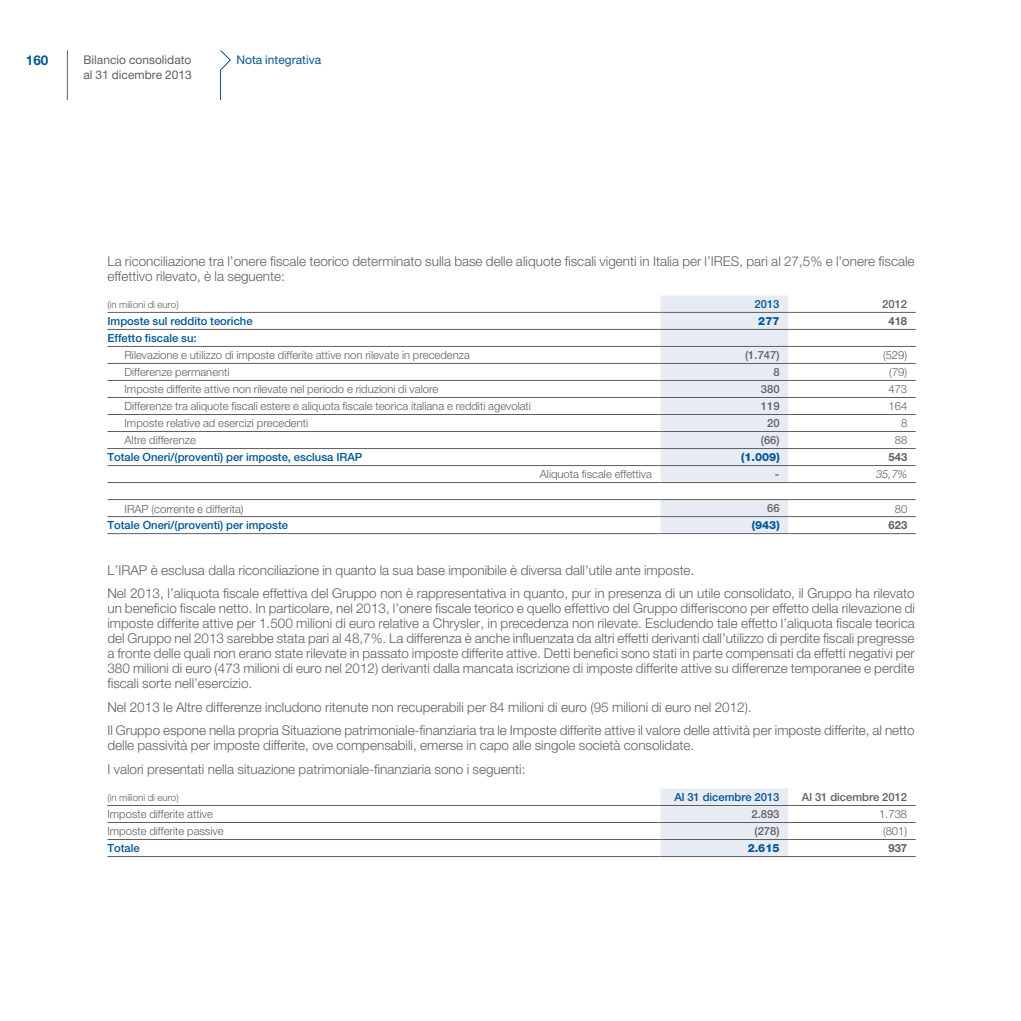
<style>
.page{position:relative;width:1021px;height:1021px;background:#fff}
.page>*{position:absolute;margin:0;border:0;box-sizing:border-box;transform-origin:0 0}
.t1{font:300 13.5px/15px "Helvetica Neue";color:#5f5f62}
.t2{font:700 13.5px "Helvetica Neue";color:#005595}
.t3{font:12px/15px "Helvetica Neue";color:#5f5f62}
.t4{font:12px "Helvetica Neue";color:#005595}
.t5{font:300 11.25px "Helvetica Neue";color:#5f5f62}
.t6{font:500 11.25px "Helvetica Neue";color:#005595}
.t7{font:500 11.25px "Helvetica Neue";color:#5f5f62}
.t8{font:800 11.25px "Helvetica Neue";color:#005595}
.t9{font:700 11.25px "Helvetica Neue";color:#5f5f62}
.t10{font:italic 300 11.25px "Helvetica Neue";color:#5f5f62}
.t11{font:italic 500 11.25px "Helvetica Neue";color:#5f5f62}
.t12{font:300 9.75px "Helvetica Neue";color:#5f5f62}
</style>
<div class="page">
<svg style="left:220px;top:50px;width:11px;height:50px"></svg>
<hr style="left:67px;top:50px;width:1px;height:50px;background:#5f5f62">
<svg style="left:660px;top:295px;width:128px;height:238px;background:#e8ecf4"></svg>
<hr style="left:107px;top:312px;width:553px;height:1px;background:#5f5f62">
<hr style="left:660px;top:312px;width:128px;height:1px;background:#5f5f62">
<hr style="left:788px;top:312px;width:127px;height:1px;background:#5f5f62">
<hr style="left:107px;top:329px;width:553px;height:1px;background:#5f5f62">
<hr style="left:660px;top:329px;width:128px;height:1px;background:#5f5f62">
<hr style="left:788px;top:329px;width:127px;height:1px;background:#5f5f62">
<hr style="left:107px;top:346px;width:553px;height:1px;background:#5f5f62">
<hr style="left:660px;top:346px;width:128px;height:1px;background:#5f5f62">
<hr style="left:788px;top:346px;width:127px;height:1px;background:#5f5f62">
<hr style="left:107px;top:363px;width:553px;height:1px;background:#5f5f62">
<hr style="left:660px;top:363px;width:128px;height:1px;background:#5f5f62">
<hr style="left:788px;top:363px;width:127px;height:1px;background:#5f5f62">
<hr style="left:107px;top:380px;width:553px;height:1px;background:#5f5f62">
<hr style="left:660px;top:380px;width:128px;height:1px;background:#5f5f62">
<hr style="left:788px;top:380px;width:127px;height:1px;background:#5f5f62">
<hr style="left:107px;top:397px;width:553px;height:1px;background:#5f5f62">
<hr style="left:660px;top:397px;width:128px;height:1px;background:#5f5f62">
<hr style="left:788px;top:397px;width:127px;height:1px;background:#5f5f62">
<hr style="left:107px;top:414px;width:553px;height:1px;background:#5f5f62">
<hr style="left:660px;top:414px;width:128px;height:1px;background:#5f5f62">
<hr style="left:788px;top:414px;width:127px;height:1px;background:#5f5f62">
<hr style="left:107px;top:431px;width:553px;height:1px;background:#5f5f62">
<hr style="left:660px;top:431px;width:128px;height:1px;background:#5f5f62">
<hr style="left:788px;top:431px;width:127px;height:1px;background:#5f5f62">
<hr style="left:107px;top:448px;width:553px;height:1px;background:#5f5f62">
<hr style="left:660px;top:448px;width:128px;height:1px;background:#5f5f62">
<hr style="left:788px;top:448px;width:127px;height:1px;background:#5f5f62">
<hr style="left:107px;top:465px;width:553px;height:1px;background:#5f5f62">
<hr style="left:660px;top:465px;width:128px;height:1px;background:#5f5f62">
<hr style="left:788px;top:465px;width:127px;height:1px;background:#5f5f62">
<hr style="left:107px;top:482px;width:553px;height:1px;background:#5f5f62">
<hr style="left:660px;top:482px;width:128px;height:1px;background:#5f5f62">
<hr style="left:788px;top:482px;width:127px;height:1px;background:#5f5f62">
<hr style="left:107px;top:499px;width:553px;height:1px;background:#5f5f62">
<hr style="left:660px;top:499px;width:128px;height:1px;background:#5f5f62">
<hr style="left:788px;top:499px;width:127px;height:1px;background:#5f5f62">
<hr style="left:107px;top:516px;width:553px;height:1px;background:#5f5f62">
<hr style="left:660px;top:516px;width:128px;height:1px;background:#5f5f62">
<hr style="left:788px;top:516px;width:127px;height:1px;background:#5f5f62">
<hr style="left:107px;top:533px;width:553px;height:1px;background:#5f5f62">
<hr style="left:660px;top:533px;width:128px;height:1px;background:#5f5f62">
<hr style="left:788px;top:533px;width:127px;height:1px;background:#5f5f62">
<div style="left:660px;top:788px;width:128px;height:68px;background:#e7ecf4"></div>
<hr style="left:107px;top:805px;width:553px;height:1px;background:#5f5f62">
<hr style="left:660px;top:805px;width:128px;height:1px;background:#5f5f62">
<hr style="left:788px;top:805px;width:127px;height:1px;background:#5f5f62">
<hr style="left:107px;top:822px;width:553px;height:1px;background:#5f5f62">
<hr style="left:660px;top:822px;width:128px;height:1px;background:#5f5f62">
<hr style="left:788px;top:822px;width:127px;height:1px;background:#5f5f62">
<hr style="left:107px;top:839px;width:553px;height:1px;background:#5f5f62">
<hr style="left:660px;top:839px;width:128px;height:1px;background:#5f5f62">
<hr style="left:788px;top:839px;width:127px;height:1px;background:#5f5f62">
<hr style="left:107px;top:856px;width:553px;height:1px;background:#5f5f62">
<hr style="left:660px;top:856px;width:128px;height:1px;background:#5f5f62">
<hr style="left:788px;top:856px;width:127px;height:1px;background:#5f5f62">
<p class="t2" style="left:26px;top:52px;width:24px">160</p>
<p class="t3" style="left:83px;top:52px;width:110px">Bilancio consolidato al 31 dicembre 2013</p>
<p class="t4" style="left:236px;top:53px;width:86px">Nota integrativa</p>
<p class="t1" style="left:107px;top:253px;width:808px">La riconciliazione tra l’onere fiscale teorico determinato sulla base delle aliquote fiscali vigenti in Italia per l’IRES, pari al 27,5% e l’onere fiscale effettivo rilevato, è la seguente:</p>
<p class="t12" style="left:107px;top:298px;width:73px">(in milioni di euro)</p>
<p class="t6" style="left:754px;top:297px;width:27px">2013</p>
<p class="t7" style="left:882px;top:297px;width:27px">2012</p>
<p class="t6" style="left:107px;top:314px;width:147px">Imposte sul reddito teoriche</p>
<p class="t8" style="left:758px;top:314px;width:23px">277</p>
<p class="t9" style="left:888px;top:314px;width:20px">418</p>
<p class="t6" style="left:107px;top:331px;width:91px">Effetto fiscale su:</p>
<p class="t5" style="left:124px;top:348px;width:347px">Rilevazione e utilizzo di imposte differite attive non rilevate in precedenza</p>
<p class="t7" style="left:745px;top:348px;width:36px">(1.747)</p>
<p class="t5" style="left:883px;top:348px;width:26px">(529)</p>
<p class="t5" style="left:124px;top:365px;width:107px">Differenze permanenti</p>
<p class="t7" style="left:773px;top:365px;width:8px">8</p>
<p class="t5" style="left:889px;top:365px;width:19px">(79)</p>
<p class="t5" style="left:124px;top:382px;width:315px">Imposte differite attive non rilevate nel periodo e riduzioni di valore</p>
<p class="t7" style="left:760px;top:382px;width:20px">380</p>
<p class="t5" style="left:888px;top:382px;width:20px">473</p>
<p class="t5" style="left:124px;top:399px;width:408px">Differenze tra aliquote fiscali estere e aliquota fiscale teorica italiana e redditi agevolati</p>
<p class="t7" style="left:760px;top:399px;width:20px">119</p>
<p class="t5" style="left:888px;top:399px;width:20px">164</p>
<p class="t5" style="left:124px;top:416px;width:185px">Imposte relative ad esercizi precedenti</p>
<p class="t7" style="left:767px;top:416px;width:14px">20</p>
<p class="t5" style="left:901px;top:416px;width:8px">8</p>
<p class="t5" style="left:124px;top:433px;width:73px">Altre differenze</p>
<p class="t7" style="left:760px;top:433px;width:20px">(66)</p>
<p class="t5" style="left:894px;top:433px;width:14px">88</p>
<p class="t6" style="left:107px;top:450px;width:256px">Totale Oneri/(proventi) per imposte, esclusa IRAP</p>
<p class="t8" style="left:741px;top:450px;width:40px">(1.009)</p>
<p class="t9" style="left:888px;top:450px;width:20px">543</p>
<p class="t5" style="left:540px;top:467px;width:114px">Aliquota fiscale effettiva</p>
<p class="t11" style="left:775px;top:468px;width:6px">-</p>
<p class="t10" style="left:876px;top:468px;width:33px">35,7%</p>
<p class="t5" style="left:124px;top:501px;width:121px">IRAP (corrente e differita)</p>
<p class="t7" style="left:767px;top:502px;width:14px">66</p>
<p class="t5" style="left:894px;top:501px;width:14px">80</p>
<p class="t6" style="left:107px;top:519px;width:182px">Totale Oneri/(proventi) per imposte</p>
<p class="t8" style="left:751px;top:518px;width:29px">(943)</p>
<p class="t9" style="left:888px;top:518px;width:20px">623</p>
<p class="t1" style="left:107px;top:558px;width:808px;line-height:23.5px">L’IRAP è esclusa dalla riconciliazione in quanto la sua base imponibile è diversa dall’utile ante imposte.<br>Nel 2013, l’aliquota fiscale effettiva del Gruppo non è rappresentativa in quanto, pur in presenza di un utile consolidato, il Gruppo ha rilevato</p>
<p class="t1" style="left:107px;top:600px;width:809px;text-align:justify">un beneficio fiscale netto. In particolare, nel 2013, l’onere fiscale teorico e quello effettivo del Gruppo differiscono per effetto della rilevazione di imposte differite attive per 1.500 milioni di euro relative a Chrysler, in precedenza non rilevate. Escludendo tale effetto l’aliquota fiscale teorica del Gruppo nel 2013 sarebbe stata pari al 48,7%. La differenza è anche influenzata da altri effetti derivanti dall’utilizzo di perdite fiscali pregresse a fronte delle quali non erano state rilevate in passato imposte differite attive. Detti benefici sono stati in parte compensati da effetti negativi per 380 milioni di euro (473 milioni di euro nel 2012) derivanti dalla mancata iscrizione di imposte differite attive su differenze temporanee e perdite fiscali sorte nell’esercizio.</p>
<p class="t1" style="left:107px;top:695px;width:808px;line-height:23.5px">Nel 2013 le Altre differenze includono ritenute non recuperabili per 84 milioni di euro (95 milioni di euro nel 2012).<br>Il Gruppo espone nella propria Situazione patrimoniale-finanziaria tra le Imposte differite attive il valore delle attività per imposte differite, al netto</p>
<p class="t1" style="left:107px;top:733px;width:588px;line-height:23.5px">delle passività per imposte differite, ove compensabili, emerse in capo alle singole società consolidate.<br>I valori presentati nella situazione patrimoniale-finanziaria sono i seguenti:</p>
<p class="t12" style="left:107px;top:791px;width:73px">(in milioni di euro)</p>
<p class="t6" style="left:674px;top:790px;width:107px">Al 31 dicembre 2013</p>
<p class="t7" style="left:802px;top:790px;width:107px">Al 31 dicembre 2012</p>
<p class="t5" style="left:107px;top:807px;width:107px">Imposte differite attive</p>
<p class="t7" style="left:751px;top:807px;width:30px">2.893</p>
<p class="t5" style="left:879px;top:807px;width:30px">1.738</p>
<p class="t5" style="left:107px;top:824px;width:118px">Imposte differite passive</p>
<p class="t7" style="left:754px;top:824px;width:27px">(278)</p>
<p class="t5" style="left:883px;top:824px;width:26px">(801)</p>
<p class="t6" style="left:107px;top:841px;width:34px">Totale</p>
<p class="t8" style="left:747px;top:841px;width:33px">2.615</p>
<p class="t9" style="left:888px;top:841px;width:20px">937</p>
</div>
